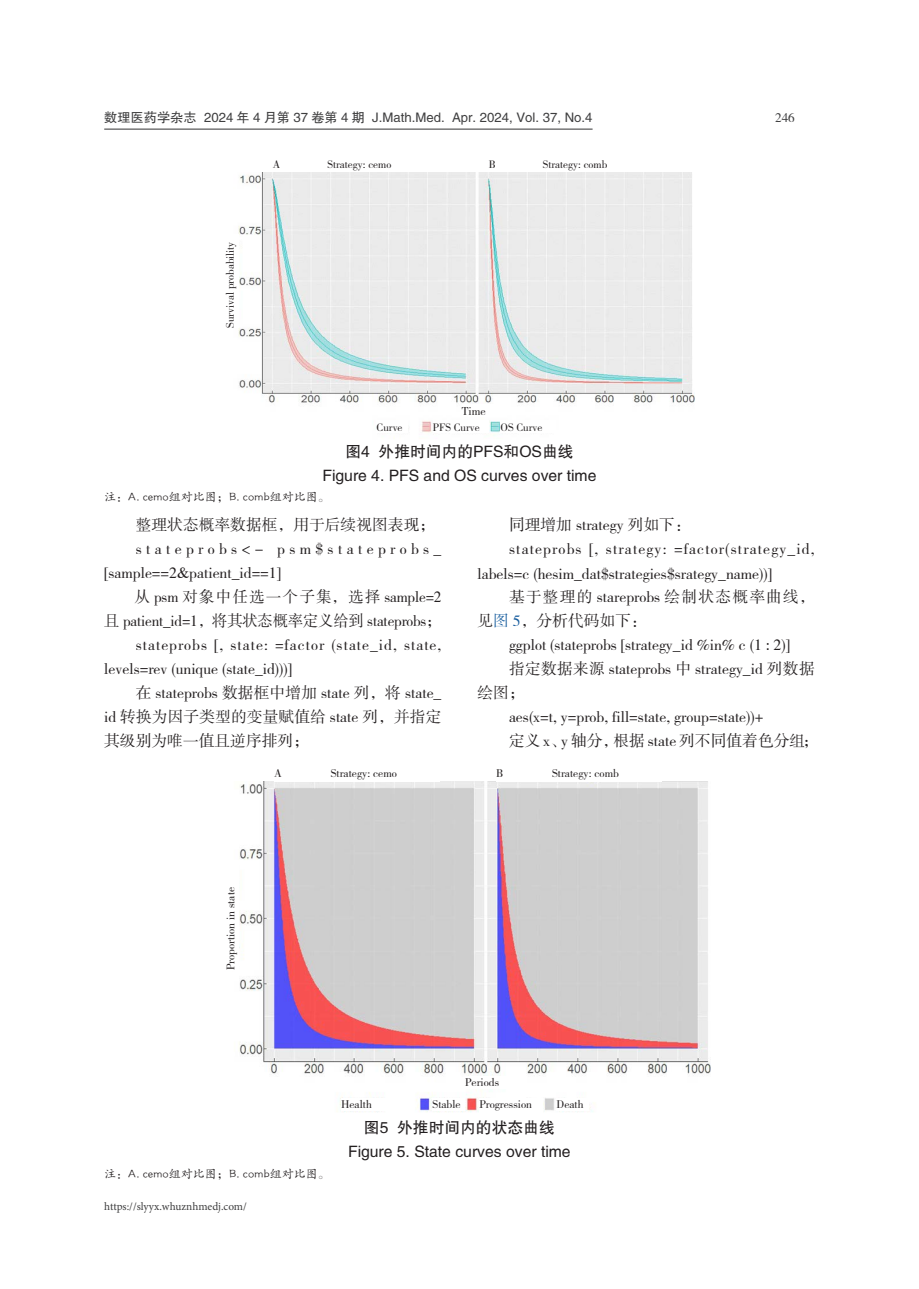
<style>
.page{position:relative;width:919px;height:1289px;background:#fff}
.page>*{position:absolute;margin:0;border:0;box-sizing:border-box;transform-origin:0 0}
._11_正文{font:15.75px/24px "FZSSK GBK1 0";color:#231f20}
._11_正文-2{font:15.75px/25.2px "FZSSK GBK1 0";letter-spacing:.035em;color:#231f20}
._15_图表名{font:15.75px "FZHTK GBK1 0";color:#231f20}
._11_正文-3{font:15.75px/24px "FZSSK GBK1 0";letter-spacing:.06em;color:#231f20}
._11_正文-4{font:15.75px/24px "FZSSK GBK1 0";letter-spacing:.275em;color:#231f20}
.t1{font:13.2px "FZHTK GBK1 0";color:#3e3e3f}
.t2{font:13.2px "FZSSK GBK1 0";color:#3e3e3f}
._14_图表注释{font:12px "FZKTK GBK1 0";color:#231f20}
._15_1_图表内容{font:12px "FZSSK GBK1 0";color:#231f20}
._15_1_图表内容-2{font:11.7px "FZSSK GBK1 0";color:#231f20}
._15_1_图表内容-3{font:11.25px "FZSSK GBK1 0";color:#231f20}
.t3{font:11.25px "Minion Pro";color:#3e3e3f}
.s1{font-family:"Times New Roman"}
.s2{color:#175d9e}
.s3{font-family:"Cambria Math"}
</style>
<div class="page">
<hr style="left:104px;top:129px;width:488px;height:1px;background:#3e3e3f">
<img style="left:238px;top:172px;width:456px;height:267px">
<svg style="left:326px;top:128px;width:67px;height:46px"></svg>
<svg style="left:541px;top:128px;width:68px;height:46px"></svg>
<div style="left:224px;top:234px;width:15px;height:94px;background:#fff"></div>
<div style="left:500px;top:421px;width:56px;height:12px;background:#fff"></div>
<svg style="left:499px;top:380px;width:45px;height:56px"></svg>
<div style="left:376px;top:421px;width:32px;height:12px;background:#fff"></div>
<svg style="left:374px;top:419px;width:30px;height:17px"></svg>
<div style="left:461px;top:405px;width:32px;height:12px;background:#fff"></div>
<div style="left:433px;top:421px;width:55px;height:12px;background:#fff"></div>
<svg style="left:431px;top:380px;width:56px;height:56px"></svg>
<img style="left:239px;top:781px;width:472px;height:331px">
<svg style="left:329px;top:781px;width:70px;height:2px"></svg>
<svg style="left:550px;top:781px;width:70px;height:2px"></svg>
<svg style="left:239px;top:881px;width:1px;height:91px"></svg>
<div style="left:556px;top:1097px;width:33px;height:13px;background:#fff"></div>
<svg style="left:555px;top:1097px;width:30px;height:15px"></svg>
<div style="left:479px;top:1097px;width:64px;height:17px;background:#fff"></div>
<svg style="left:431px;top:1055px;width:103px;height:57px"></svg>
<div style="left:341px;top:1097px;width:47px;height:13px;background:#fff"></div>
<svg style="left:339px;top:1097px;width:35px;height:15px"></svg>
<p class="t1" style="left:104px;top:111px;width:490px">数理医药学杂志 2024 年 4 月第 37 卷第 4 期 J.Math.Med. Apr. 2024, Vol. 37, No.4</p>
<p class="t2" style="left:775px;top:111px;width:21px">246</p>
<p class="_15_1_图表内容-3" style="left:224px;top:328px;width:88px;rotate:-90deg">Survival probability</p>
<p class="_15_1_图表内容-3" style="left:273px;top:159px;width:9px">A</p>
<p class="_15_1_图表内容-3" style="left:327px;top:159px;width:65px">Strategy: cemo</p>
<p class="_15_1_图表内容-3" style="left:489px;top:159px;width:8px">B</p>
<p class="_15_1_图表内容-3" style="left:542px;top:159px;width:66px">Strategy: comb</p>
<p class="_15_1_图表内容" style="left:461px;top:405px;width:25px">Time</p>
<p class="_15_1_图表内容-3" style="left:433px;top:421px;width:48px">PFS Curve</p>
<p class="_15_图表名" style="left:345px;top:442px;width:230px">图4 外推时间内的PFS和OS曲线</p>
<p class="_15_图表名" style="left:322px;top:466px;width:275px">Figure 4. PFS and OS curves over time</p>
<p class="_15_1_图表内容-3" style="left:376px;top:421px;width:28px">Curve</p>
<p class="_15_1_图表内容-3" style="left:500px;top:421px;width:43px">OS Curve</p>
<p class="_14_图表注释" style="left:104px;top:491px;width:227px">注：A. cemo组对比图；B. comb组对比图。</p>
<p class="_11_正文" style="left:136px;top:513px;width:301px">整理状态概率数据框，用于后续视图表现；</p>
<p class="_11_正文-4" style="left:104px;top:537px;width:339px;text-indent:32px">stateprobs&lt;- psm$stateprobs_ [sample==2<span class="s1">&amp;</span>patient_id==1]</p>
<p class="_11_正文" style="left:104px;top:585px;width:339px;text-align:right">从 psm 对象中任选一个子集，选择 sample=2<br>且 patient_id=1，将其状态概率定义给到 stateprobs；</p>
<p class="_11_正文-3" style="left:104px;top:633px;width:338px;text-indent:32px">stateprobs [, state: =factor (state_id, state, levels=rev (unique (state_id)))]</p>
<p class="_11_正文" style="left:104px;top:681px;width:339px;text-align:justify;text-indent:32px">在 stateprobs 数据框中增加 state 列，将 state_ id 转换为因子类型的变量赋值给 state 列，并指定其级别为唯一值且逆序排列；</p>
<p class="_11_正文" style="left:509px;top:513px;width:183px">同理增加 strategy 列如下：</p>
<p class="_11_正文-2" style="left:477px;top:537px;width:339px;text-indent:32px">stateprobs [, strategy: =factor(strategy_id, labels=c (hesim_dat$strategies$srategy_name))]</p>
<p class="_11_正文" style="left:477px;top:585px;width:339px;text-indent:32px">基于整理的 stareprobs 绘制状态概率曲线，见<span class="s2">图 5</span>，分析代码如下：</p>
<p class="_11_正文" style="left:509px;top:633px;width:282px">ggplot (stateprobs [strategy_id %in% c (1 <span class="s3">:</span> 2)]</p>
<p class="_11_正文" style="left:477px;top:657px;width:339px;text-indent:32px">指定数据来源 stateprobs 中 strategy_id 列数据绘图；</p>
<p class="_11_正文" style="left:509px;top:705px;width:256px">aes(x=t, y=prob, fill=state, group=state))+</p>
<p class="_11_正文" style="left:509px;top:729px;width:311px">定义 x、y 轴分，根据 state 列不同值着色分组；</p>
<p class="_15_1_图表内容-2" style="left:274px;top:767px;width:9px">A</p>
<p class="_15_1_图表内容-2" style="left:331px;top:767px;width:68px">Strategy: cemo</p>
<p class="_15_1_图表内容-2" style="left:496px;top:767px;width:9px">B</p>
<p class="_15_1_图表内容-2" style="left:552px;top:767px;width:68px">Strategy: comb</p>
<p class="_15_1_图表内容-2" style="left:224px;top:970px;width:85px;rotate:-90deg">Proportion in state</p>
<p class="_15_1_图表内容-2" style="left:465px;top:1076px;width:36px">Periods</p>
<p class="_15_1_图表内容-2" style="left:341px;top:1097px;width:32px">Health</p>
<p class="_15_1_图表内容-2" style="left:432px;top:1098px;width:30px">Stable</p>
<p class="_15_1_图表内容-2" style="left:479px;top:1098px;width:54px">Progression</p>
<p class="_15_1_图表内容-2" style="left:556px;top:1098px;width:28px">Death</p>
<p class="_15_图表名" style="left:364px;top:1119px;width:192px">图5 外推时间内的状态曲线</p>
<p class="_15_图表名" style="left:348px;top:1143px;width:224px">Figure 5. State curves over time</p>
<p class="_14_图表注释" style="left:104px;top:1167px;width:227px">注：A. cemo组对比图；B. comb组对比图。</p>
<p class="t3" style="left:104px;top:1198px;width:144px">https://slyyx.whuznhmedj.com/</p>
</div>
